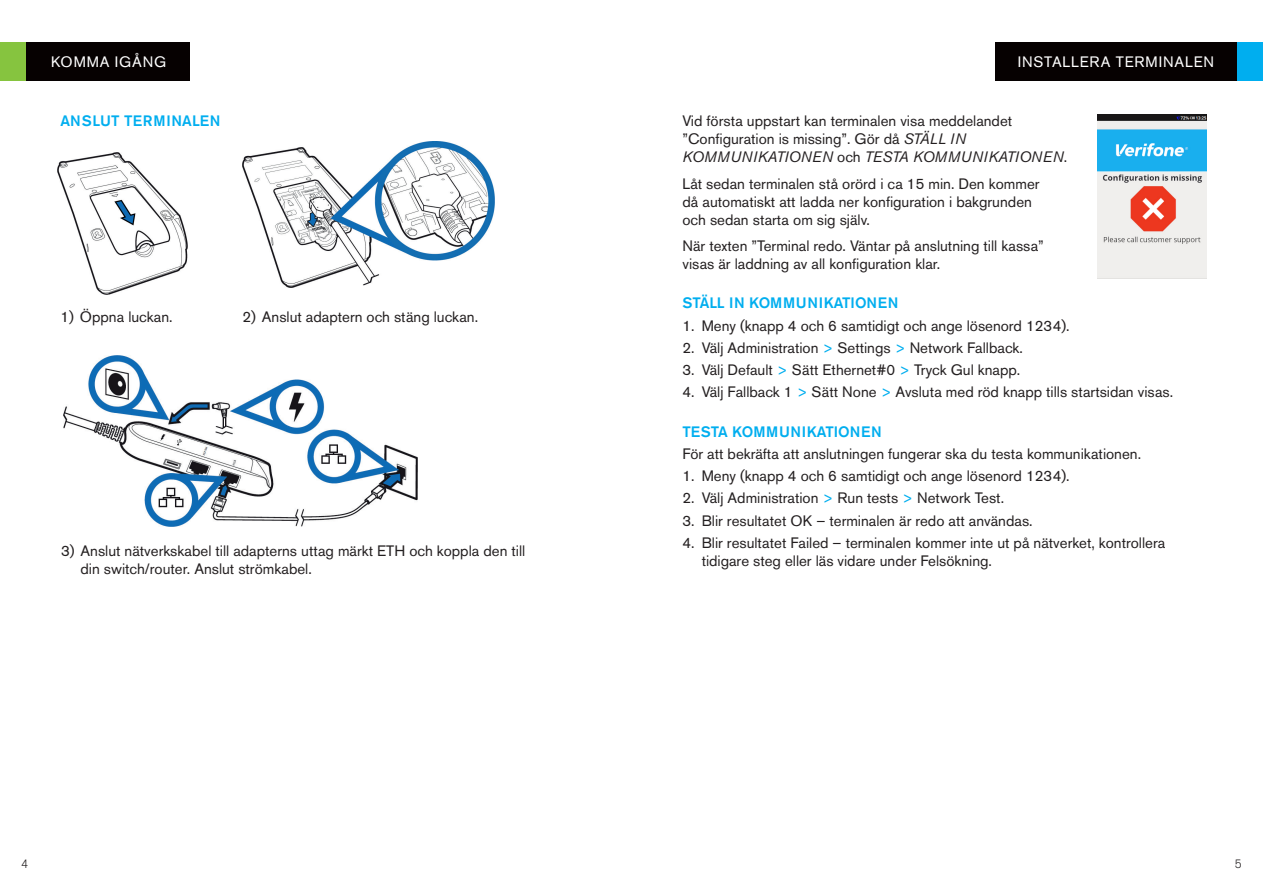
<style>
.page{position:relative;width:1263px;height:893px;background:#fff}
.page>*{position:absolute;margin:0;border:0;box-sizing:border-box;transform-origin:0 0}
.t1{font:15px/18px "Akzidenz Grotesk Pro";color:#231f20}
.t2{font:500 15px "Akzidenz Grotesk Pro";letter-spacing:.01em;color:#00aeef}
.t3{font:15px "Akzidenz Grotesk Pro";letter-spacing:.055em;color:#fff}
.t4{font:500 15px "Akzidenz Grotesk Pro";letter-spacing:.03em;color:#00aeef}
.t5{font:300 12px "Akzidenz Grotesk Pro";color:#231f20}
.s1{font-style:italic}
.s2{color:#00aeef}
</style>
<div class="page">
<img style="left:57px;top:152px;width:131px;height:142px">
<img style="left:242px;top:141px;width:252px;height:147px">
<img style="left:64px;top:355px;width:353px;height:171px">
<div style="left:0;top:43px;width:189px;height:38px;background:#060101"></div>
<div style="left:0;top:43px;width:26px;height:38px;background:#86c43f"></div>
<div style="left:995px;top:43px;width:268px;height:38px;background:#060101"></div>
<div style="left:1237px;top:43px;width:26px;height:38px;background:#00aeef"></div>
<img style="left:1098px;top:115px;width:108px;height:163px">
<p class="t3" style="left:51px;top:52px;width:117px">KOMMA IGÅNG</p>
<p class="t4" style="left:60px;top:111px;width:162px">ANSLUT TERMINALEN</p>
<p class="t1" style="left:60px;top:308px;width:114px">1) Öppna luckan.</p>
<p class="t1" style="left:242px;top:308px;width:237px">2) Anslut adaptern och stäng luckan.</p>
<p class="t1" style="left:81px;top:541px;width:446px;text-indent:-20px">3) Anslut nätverkskabel till adapterns uttag märkt ETH och koppla den till din switch/router. Anslut strömkabel.</p>
<p class="t3" style="left:1018px;top:52px;width:198px">INSTALLERA TERMINALEN</p>
<p class="t1" style="left:682px;top:112px;width:386px">Vid första uppstart kan terminalen visa meddelandet ”Configuration is missing”. Gör då <span class="s1">STÄLL IN<br>KOMMUNIKATIONEN</span> och <span class="s1">TESTA KOMMUNIKATIONEN</span>.</p>
<p class="t1" style="left:682px;top:174px;width:358px">Låt sedan terminalen stå orörd i ca 15 min. Den kommer då automatiskt att ladda ner konfiguration i bakgrunden och sedan starta om sig själv.</p>
<p class="t1" style="left:682px;top:237px;width:363px">När texten ”Terminal redo. Väntar på anslutning till kassa” visas är laddning av all konfiguration klar.</p>
<p class="t2" style="left:682px;top:293px;width:217px">STÄLL IN KOMMUNIKATIONEN</p>
<p class="t1" style="left:682px;top:316px;width:389px">1. Meny (knapp 4 och 6 samtidigt och ange lösenord 1234).</p>
<p class="t1" style="left:682px;top:339px;width:342px">2. Välj Administration <span class="s2">&gt;</span> Settings <span class="s2">&gt;</span> Network Fallback.</p>
<p class="t1" style="left:682px;top:361px;width:339px">3. Välj Default <span class="s2">&gt;</span> Sätt Ethernet#0 <span class="s2">&gt;</span> Tryck Gul knapp.</p>
<p class="t1" style="left:682px;top:383px;width:492px">4. Välj Fallback 1 <span class="s2">&gt;</span> Sätt None <span class="s2">&gt;</span> Avsluta med röd knapp tills startsidan visas.</p>
<p class="t2" style="left:682px;top:422px;width:201px">TESTA KOMMUNIKATIONEN</p>
<p class="t1" style="left:682px;top:445px;width:460px">För att bekräfta att anslutningen fungerar ska du testa kommunikationen.</p>
<p class="t1" style="left:682px;top:467px;width:389px">1. Meny (knapp 4 och 6 samtidigt och ange lösenord 1234).</p>
<p class="t1" style="left:682px;top:489px;width:323px">2. Välj Administration <span class="s2">&gt;</span> Run tests <span class="s2">&gt;</span> Network Test.</p>
<p class="t1" style="left:682px;top:511px;width:352px">3. Blir resultatet OK – terminalen är redo att användas.</p>
<p class="t1" style="left:702px;top:534px;width:465px;text-indent:-19px">4. Blir resultatet Failed – terminalen kommer inte ut på nätverket, kontrollera tidigare steg eller läs vidare under Felsökning.</p>
<p class="t5" style="left:21px;top:856px;width:8px">4</p>
<p class="t5" style="left:1235px;top:856px;width:8px">5</p>
</div>
